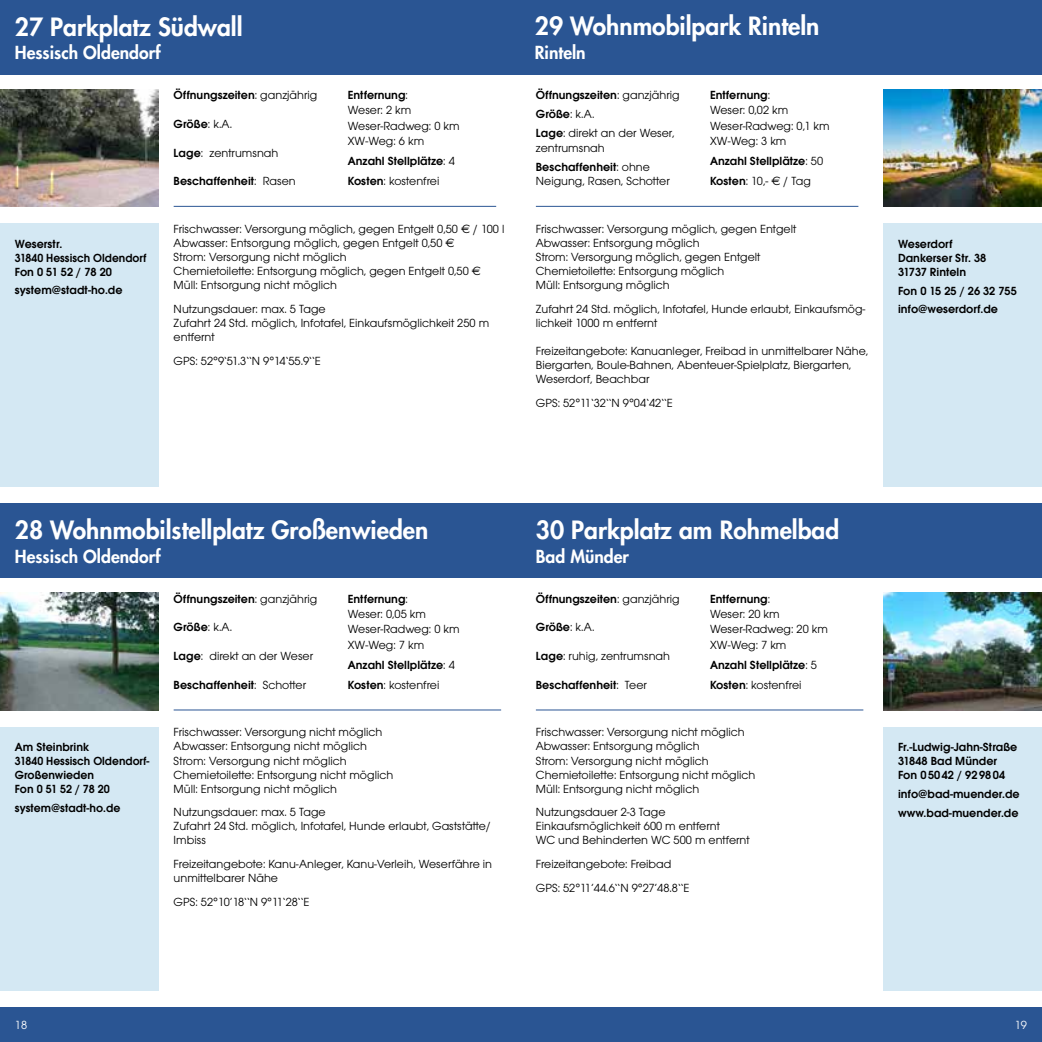
<style>
.page{position:relative;width:1042px;height:1042px;background:#fff}
.page>*{position:absolute;margin:0;border:0;box-sizing:border-box;transform-origin:0 0}
.t1{font:800 24.5px "Futura";color:#fff}
.t2{font:800 17.5px "Futura";color:#fff}
.t3{font:12.25px/14px "Avant Garde Gothic Itc T";color:#000}
.t4{font:600 12.25px/14px "Avant Garde Gothic Itc T";color:#000}
.t5{font:12.25px "Avant Garde Gothic Itc T";color:#fff}
.s1{font-weight:400}
.s2{font-weight:600}
.s3{font-family:"Euro Sans"}
.s4{font-family:"Euro Sans";font-weight:400}
</style>
<div class="page">
<div style="left:0;top:1007px;width:1042px;height:35px;background:#2a5593"></div>
<div style="left:521px;top:0;width:521px;height:74px;background:#2a5593"></div>
<div style="left:0;top:0;width:521px;height:74px;background:#2a5593"></div>
<div style="left:0;top:223px;width:159px;height:264px;background:#d4e8f3"></div>
<div style="left:883px;top:223px;width:159px;height:264px;background:#d4e8f3"></div>
<hr style="left:174px;top:206px;width:322px;height:1px;background:#2a5593">
<hr style="left:536px;top:206px;width:322px;height:1px;background:#2a5593">
<div style="left:521px;top:504px;width:521px;height:74px;background:#2a5593"></div>
<div style="left:0;top:504px;width:521px;height:74px;background:#2a5593"></div>
<div style="left:0;top:727px;width:159px;height:264px;background:#d4e8f3"></div>
<div style="left:883px;top:727px;width:159px;height:264px;background:#d4e8f3"></div>
<hr style="left:174px;top:709px;width:327px;height:1px;background:#2a5593">
<hr style="left:536px;top:709px;width:327px;height:1px;background:#2a5593">
<img style="left:0;top:593px;width:159px;height:117px">
<img style="left:0;top:89px;width:159px;height:118px">
<img style="left:883px;top:89px;width:159px;height:118px">
<img style="left:883px;top:593px;width:159px;height:117px">
<h1 class="t1" style="left:15px;top:10px;width:229px">27 Parkplatz Südwall</h1>
<h2 class="t2" style="left:15px;top:41px;width:147px">Hessisch Oldendorf</h2>
<p class="t4" style="left:174px;top:88px;width:145px">Öffnungszeiten<span class="s1">: ganzjährig</span></p>
<p class="t4" style="left:174px;top:117px;width:60px">Größe<span class="s1">: k.A.</span></p>
<p class="t3" style="left:174px;top:145px;width:106px"><span class="s2">Lage</span>: zentrumsnah</p>
<p class="t4" style="left:174px;top:174px;width:124px">Beschaffenheit<span class="s1">: Rasen</span></p>
<p class="t3" style="left:348px;top:87px;width:113px;line-height:15.4px"><span class="s2">Entfernung</span>:<br>Weser: 2 km<br>Weser-Radweg: 0 km<br>XW-Weg: 6 km</p>
<p class="t4" style="left:348px;top:151px;width:108px;line-height:20.3px">Anzahl Stellplätze<span class="s1">: 4<br></span>Kosten<span class="s1">: kostenfrei</span></p>
<p class="t3" style="left:174px;top:222px;width:332px">Frischwasser: Versorgung möglich, gegen Entgelt 0,50 <span class="s3">€</span> / 100 l Abwasser: Entsorgung möglich, gegen Entgelt 0,50 <span class="s3">€<br></span>Strom: Versorgung nicht möglich<br>Chemietoilette: Entsorgung möglich, gegen Entgelt 0,50 <span class="s3">€ </span>Müll: Entsorgung nicht möglich</p>
<p class="t3" style="left:174px;top:301px;width:317px">Nutzungsdauer: max. 5 Tage<br>Zufahrt 24 Std. möglich, Infotafel, Einkaufsmöglichkeit 250 m entfernt</p>
<p class="t3" style="left:174px;top:353px;width:149px">GPS: 52°9‘51.3‘‘N 9°14‘55.9‘‘E</p>
<p class="t4" style="left:15px;top:236px;width:133px">Weserstr.<br>31840 Hessisch Oldendorf<br>Fon 0 51 52 / 78 20</p>
<p class="t4" style="left:15px;top:283px;width:109px">system@stadt-ho.de</p>
<h1 class="t1" style="left:535px;top:10px;width:286px">29 Wohnmobilpark Rinteln</h1>
<h2 class="t2" style="left:535px;top:41px;width:52px">Rinteln</h2>
<p class="t3" style="left:536px;top:85px;width:145px;line-height:19.2px"><span class="s2">Öffnungszeiten</span>: ganzjährig<br><span class="s2">Größe</span>: k.A.<br><span class="s2">Lage</span>: direkt an der Weser,</p>
<p class="t3" style="left:536px;top:138px;width:116px;line-height:19.2px">zentrumsnah<br><span class="s2">Beschaffenheit</span>: ohne</p>
<p class="t3" style="left:536px;top:174px;width:135px">Neigung, Rasen, Schotter</p>
<p class="t3" style="left:710px;top:87px;width:121px;line-height:15.4px"><span class="s2">Entfernung</span>:<br>Weser: 0,02 km<br>Weser-Radweg: 0,1 km<br>XW-Weg: 3 km</p>
<p class="t4" style="left:710px;top:151px;width:115px;line-height:20.3px">Anzahl Stellplätze<span class="s1">: 50<br></span>Kosten<span class="s1">: 10,-</span> <span class="s4">€</span> <span class="s1">/ Tag</span></p>
<p class="t3" style="left:536px;top:222px;width:262px">Frischwasser: Versorgung möglich, gegen Entgelt Abwasser: Entsorgung möglich<br>Strom: Versorgung möglich, gegen Entgelt Chemietoilette: Entsorgung möglich<br>Müll: Entsorgung möglich</p>
<p class="t3" style="left:536px;top:301px;width:331px">Zufahrt 24 Std. möglich, Infotafel, Hunde erlaubt, Einkaufsmög&shy;lichkeit 1000 m entfernt</p>
<p class="t3" style="left:536px;top:343px;width:334px">Freizeitangebote: Kanuanleger, Freibad in unmittelbarer Nähe,<br>Biergarten, Boule-Bahnen, Abenteuer-Spielplatz, Biergarten,<br>Weserdorf, Beachbar</p>
<p class="t3" style="left:536px;top:395px;width:138px">GPS: 52°11‘32‘‘N 9°04‘42‘‘E</p>
<p class="t4" style="left:898px;top:236px;width:90px">Weserdorf<br>Dankerser Str. 38<br>31737 Rinteln</p>
<p class="t4" style="left:898px;top:281px;width:120px;line-height:18.9px">Fon 0 15 25 / 26 32 755 info@weserdorf.de</p>
<h1 class="t1" style="left:15px;top:514px;width:415px">28 Wohnmobilstellplatz Großenwieden</h1>
<h2 class="t2" style="left:15px;top:544px;width:147px">Hessisch Oldendorf</h2>
<p class="t4" style="left:174px;top:591px;width:145px">Öffnungszeiten<span class="s1">: ganzjährig</span></p>
<p class="t4" style="left:174px;top:620px;width:60px">Größe<span class="s1">: k.A.</span></p>
<p class="t3" style="left:174px;top:649px;width:141px"><span class="s2">Lage</span>: direkt an der Weser</p>
<p class="t4" style="left:174px;top:678px;width:134px">Beschaffenheit<span class="s1">: Schotter</span></p>
<p class="t3" style="left:348px;top:590px;width:113px;line-height:15.4px"><span class="s2">Entfernung</span>:<br>Weser: 0,05 km<br>Weser-Radweg: 0 km<br>XW-Weg: 7 km</p>
<p class="t4" style="left:348px;top:654px;width:108px;line-height:20.3px">Anzahl Stellplätze<span class="s1">: 4<br></span>Kosten<span class="s1">: kostenfrei</span></p>
<p class="t3" style="left:174px;top:725px;width:221px">Frischwasser: Versorgung nicht möglich Abwasser: Entsorgung nicht möglich Strom: Versorgung nicht möglich Chemietoilette: Entsorgung nicht möglich Müll: Entsorgung nicht möglich</p>
<p class="t3" style="left:174px;top:805px;width:319px">Nutzungsdauer: max. 5 Tage<br>Zufahrt 24 Std. möglich, Infotafel, Hunde erlaubt, Gaststätte/<br>Imbiss</p>
<p class="t3" style="left:174px;top:857px;width:320px">Freizeitangebote: Kanu-Anleger, Kanu-Verleih, Weserfähre in unmittelbarer Nähe</p>
<p class="t3" style="left:174px;top:895px;width:137px">GPS: 52°10’18‘‘N 9°11‘28‘‘E</p>
<p class="t4" style="left:15px;top:740px;width:136px">Am Steinbrink<br>31840 Hessisch Oldendorf-<br>Großenwieden<br>Fon 0 51 52 / 78 20</p>
<p class="t4" style="left:15px;top:801px;width:107px">system@stadt-ho.de</p>
<h1 class="t1" style="left:536px;top:514px;width:305px">30 Parkplatz am Rohmelbad</h1>
<h2 class="t2" style="left:536px;top:544px;width:95px">Bad Münder</h2>
<p class="t4" style="left:536px;top:591px;width:145px">Öffnungszeiten<span class="s1">: ganzjährig</span></p>
<p class="t4" style="left:536px;top:620px;width:60px">Größe<span class="s1">: k.A.</span></p>
<p class="t3" style="left:536px;top:649px;width:136px"><span class="s2">Lage</span>: ruhig, zentrumsnah</p>
<p class="t4" style="left:536px;top:678px;width:113px">Beschaffenheit<span class="s1">: Teer</span></p>
<p class="t3" style="left:710px;top:590px;width:119px;line-height:15.4px"><span class="s2">Entfernung</span>:<br>Weser: 20 km<br>Weser-Radweg: 20 km<br>XW-Weg: 7 km</p>
<p class="t4" style="left:710px;top:654px;width:108px;line-height:20.3px">Anzahl Stellplätze<span class="s1">: 5<br></span>Kosten<span class="s1">: kostenfrei</span></p>
<p class="t3" style="left:536px;top:725px;width:221px">Frischwasser: Versorgung nicht möglich Abwasser: Entsorgung möglich<br>Strom: Versorgung nicht möglich Chemietoilette: Entsorgung nicht möglich Müll: Entsorgung nicht möglich</p>
<p class="t3" style="left:536px;top:805px;width:215px">Nutzungsdauer 2-3 Tage<br>Einkaufsmöglichkeit 600 m entfernt<br>WC und Behinderten WC 500 m entfernt</p>
<p class="t3" style="left:536px;top:852px;width:155px;line-height:24px">Freizeitangebote: Freibad<br>GPS: 52°11’44.6‘‘N 9°27’48.8‘‘E</p>
<p class="t4" style="left:898px;top:740px;width:121px">Fr.-Ludwig-Jahn-Straße<br>31848 Bad Münder<br>Fon 0 50 42 / 92 9804</p>
<p class="t4" style="left:898px;top:784px;width:123px;line-height:18.9px">info@bad-muender.de www.bad-muender.de</p>
<p class="t5" style="left:15px;top:1018px;width:14px">18</p>
<p class="t5" style="left:1015px;top:1018px;width:14px">19</p>
</div>
